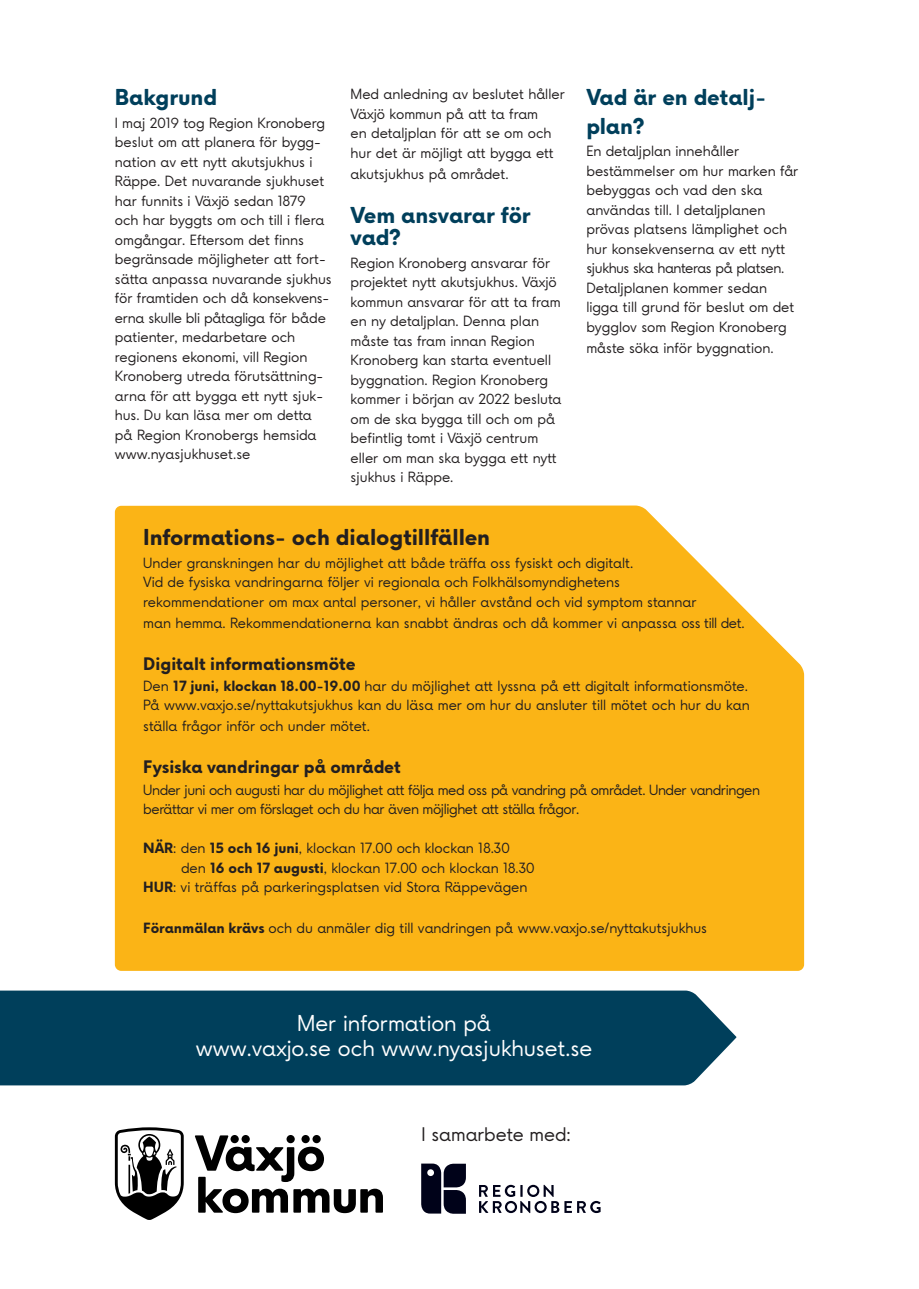
<style>
.page{position:relative;width:919px;height:1289px;background:#fff}
.page>*{position:absolute;margin:0;border:0;box-sizing:border-box;transform-origin:0 0}
.t1{font:21px/25.2px "Vaxjo Now";color:#fff;text-align:center}
.Inf{font:700 21px/22.5px "Vaxjo Now";letter-spacing:-.005em;color:#003f5b}
.Inf-2{font:700 21px "Vaxjo Now";color:#231f20}
.Inf-3{font:18px "Vaxjo Now";letter-spacing:-.005em;color:#231f20}
.Inf-4{font:700 16.5px "Vaxjo Now";color:#231f20}
.Inf-5{font:13.5px/19.5px "Vaxjo Now";color:#231f20}
.Bröd{font:13.5px/19.5px "Vaxjo Now";color:#231f20}
.Inf-6{font:13.5px "Vaxjo Now";letter-spacing:-.03em;color:#231f20}
.s1{font-weight:700}
</style>
<div class="page">
<div style="left:115px;top:505px;width:689px;height:465px;background:#fbb416"></div>
<svg style="left:195px;top:1135px;width:188px;height:78px"></svg>
<svg style="left:115px;top:1127px;width:69px;height:92px"></svg>
<div style="left:0;top:990px;width:736px;height:95px;background:#003f5b"></div>
<svg style="left:479px;top:1184px;width:121px;height:28px"></svg>
<svg style="left:421px;top:1163px;width:45px;height:50px;background:#282a3d"></svg>
<p class="Inf" style="left:115px;top:86px;width:104px">Bakgrund</p>
<p class="Inf-5" style="left:115px;top:113px;width:218px">I maj 2019 tog Region Kronoberg beslut om att planera för bygg&shy;nation av ett nytt akutsjukhus i<br>Räppe. Det nuvarande sjukhuset har funnits i Växjö sedan 1879 och har byggts om och till i flera omgångar. Eftersom det finns begränsade möjligheter att fort&shy;sätta anpassa nuvarande sjukhus för framtiden och då konsekvens&shy;erna skulle bli påtagliga för både patienter, medarbetare och</p>
<p class="Inf-5" style="left:115px;top:347px;width:210px">regionens ekonomi, vill Region<br>Kronoberg utreda förutsättning&shy;arna för att bygga ett nytt sjuk&shy;hus. Du kan läsa mer om detta på Region Kronobergs hemsida www.nyasjukhuset.se</p>
<p class="Inf-5" style="left:350px;top:85px;width:216px">Med anledning av beslutet håller<br>Växjö kommun på att ta fram<br>en detaljplan för att se om och hur det är möjligt att bygga ett</p>
<p class="Inf-5" style="left:350px;top:164px;width:159px">akutsjukhus på området.</p>
<p class="Inf" style="left:350px;top:204px;width:182px">Vem ansvarar för vad?</p>
<p class="Inf-5" style="left:350px;top:253px;width:212px">Region Kronoberg ansvarar för projektet nytt akutsjukhus. Växjö kommun ansvarar för att ta fram en ny detaljplan. Denna plan måste tas fram innan Region<br>Kronoberg kan starta eventuell byggnation. Region Kronoberg kommer i början av 2022 besluta om de ska bygga till och om på befintlig tomt i Växjö centrum eller om man ska bygga ett nytt sjukhus i Räppe.</p>
<p class="Inf" style="left:586px;top:83px;width:181px;line-height:28.5px">Vad är en detalj&shy;plan?</p>
<p class="Bröd" style="left:586px;top:141px;width:214px">En detaljplan innehåller bestämmelser om hur marken får bebyggas och vad den ska användas till. I detaljplanen prövas platsens lämplighet och hur konsekvenserna av ett nytt sjukhus ska hanteras på platsen.<br>Detaljplanen kommer sedan ligga till grund för beslut om det bygglov som Region Kronoberg</p>
<p class="Bröd" style="left:586px;top:338px;width:189px">måste söka inför byggnation.</p>
<p class="Inf-2" style="left:143px;top:522px;width:348px">Informations- och dialogtillfällen</p>
<p class="Inf-5" style="left:143px;top:553px;width:491px">Under granskningen har du möjlighet att både träffa oss fysiskt och digitalt.</p>
<p class="Inf-5" style="left:143px;top:572px;width:555px">Vid de fysiska vandringarna följer vi regionala och Folkhälsomyndighetens rekommendationer om max antal personer, vi håller avstånd och vid symptom stannar</p>
<p class="Inf-5" style="left:143px;top:613px;width:602px">man hemma. Rekommendationerna kan snabbt ändras och då kommer vi anpassa oss till det.</p>
<p class="Inf-4" style="left:143px;top:652px;width:214px">Digitalt informationsmöte</p>
<p class="Inf-5" style="left:143px;top:676px;width:606px">Den <span class="s1">17 juni, klockan 18.00-19.00</span> har du möjlighet att lyssna på ett digitalt informationsmöte.</p>
<p class="Inf-5" style="left:143px;top:695px;width:608px">På www.vaxjo.se/nyttakutsjukhus kan du läsa mer om hur du ansluter till mötet och hur du kan</p>
<p class="Inf-5" style="left:143px;top:716px;width:228px">ställa frågor inför och under mötet.</p>
<p class="Inf-4" style="left:143px;top:755px;width:259px">Fysiska vandringar på området</p>
<p class="Inf-6" style="left:143px;top:780px;width:618px">Under juni och augusti har du möjlighet att följa med oss på vandring på området. Under vandringen</p>
<p class="Inf-6" style="left:143px;top:800px;width:438px">berättar vi mer om förslaget och du har även möjlighet att ställa frågor.</p>
<p class="Inf-5" style="left:181px;top:838px;width:355px;text-indent:-38px"><span class="s1">NÄR</span>: den <span class="s1">15 och 16 juni</span>, klockan 17.00 och klockan 18.30 den <span class="s1">16 och 17 augusti</span>, klockan 17.00 och klockan 18.30</p>
<p class="Inf-5" style="left:143px;top:877px;width:386px"><span class="s1">HUR</span>: vi träffas på parkeringsplatsen vid Stora Räppevägen</p>
<p class="Inf-5" style="left:143px;top:917px;width:565px"><span class="s1">Föranmälan krävs</span> och du anmäler dig till vandringen på www.vaxjo.se/nyttakutsjukhus</p>
<p class="t1" style="left:196px;top:1010px;width:398px">Mer information på<br>www.vaxjo.se och www.nyasjukhuset.se</p>
<p class="Inf-3" style="left:421px;top:1122px;width:151px">I samarbete med:</p>
</div>
